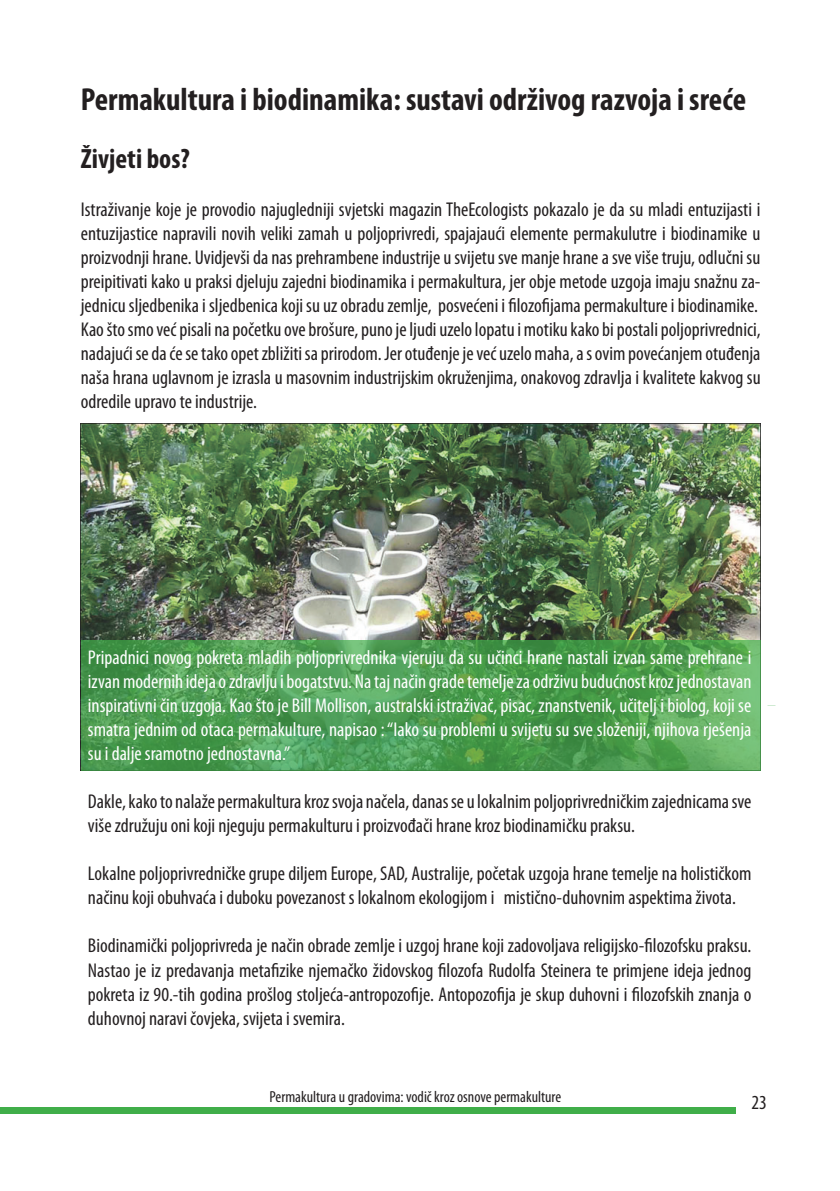
<style>
.page{position:relative;width:840px;height:1191px;background:#fff}
.page>*{position:absolute;margin:0;border:0;box-sizing:border-box;transform-origin:0 0}
.t1{font:700 condensed 32px "Myriad Pro";color:#231f20}
.t2{font:700 condensed 28px "Myriad Pro";color:#231f20}
.t3{font:condensed 20px/24px "Myriad Pro";color:#231f20}
.t4{font:condensed 20px/24px "Myriad Pro";color:#fff;text-align:justify}
.t5{font:condensed 16px "Myriad Pro";color:#231f20}
</style>
<div class="page">
<div style="left:0;top:1107px;width:735px;height:6px;background:#40ae49"></div>
<img style="left:81px;top:424px;width:679px;height:217px">
<svg style="left:81px;top:641px;width:679px;height:130px;background:#4f9f54"></svg>
<h1 class="t1" style="left:81px;top:79px;width:666px">Permakultura i biodinamika: sustavi održivog razvoja i sreće</h1>
<h2 class="t2" style="left:81px;top:141px;width:110px">Živjeti bos?</h2>
<p class="t3" style="left:81px;top:197px;width:681px">Istraživanje koje je provodio najugledniji svjetski magazin TheEcologists pokazalo je da su mladi entuzijasti i entuzijastice napravili novih veliki zamah u poljoprivredi, spajajaući elemente permakulutre i biodinamike u proizvodnji hrane. Uvidjevši da nas prehrambene industrije u svijetu sve manje hrane a sve više truju, odlučni su preipitivati kako u praksi djeluju zajedni biodinamika i permakultura, jer obje metode uzgoja imaju snažnu za&shy;jednicu sljedbenika i sljedbenica koji su uz obradu zemlje, posvećeni i filozofijama permakulture i biodinamike.<br>Kao što smo već pisali na početku ove brošure, puno je ljudi uzelo lopatu i motiku kako bi postali poljoprivrednici, nadajući se da će se tako opet zbližiti sa prirodom. Jer otuđenje je već uzelo maha, a s ovim povećanjem otuđenja naša hrana uglavnom je izrasla u masovnim industrijskim okruženjima, onakovog zdravlja i kvalitete kakvog su odredile upravo te industrije.</p>
<p class="t4" style="left:88px;top:645px;width:664px">Pripadnici novog pokreta mladih poljoprivrednika vjeruju da su učinci hrane nastali izvan same prehrane i izvan modernih ideja o zdravlju i bogatstvu. Na taj način grade temelje za održivu budućnost kroz jednostavan inspirativni čin uzgoja. Kao što je Bill Mollison, australski istraživač, pisac, znanstvenik, učitelj i biolog, koji se smatra jednim od otaca permakulture, napisao : “Iako su problemi u svijetu su sve složeniji, njihova rješenja su i dalje sramotno jednostavna.”</p>
<p class="t3" style="left:88px;top:789px;width:664px">Dakle, kako to nalaže permakultura kroz svoja načela, danas se u lokalnim poljoprivredničkim zajednicama sve više združuju oni koji njeguju permakulturu i proizvođači hrane kroz biodinamičku praksu.</p>
<p class="t3" style="left:88px;top:861px;width:664px">Lokalne poljoprivredničke grupe diljem Europe, SAD, Australije, početak uzgoja hrane temelje na holističkom načinu koji obuhvaća i duboku povezanost s lokalnom ekologijom i mistično-duhovnim aspektima života.</p>
<p class="t3" style="left:88px;top:933px;width:664px;text-align:justify">Biodinamički poljoprivreda je način obrade zemlje i uzgoj hrane koji zadovoljava religijsko-filozofsku praksu.<br>Nastao je iz predavanja metafizike njemačko židovskog filozofa Rudolfa Steinera te primjene ideja jednog pokreta iz 90.-tih godina prošlog stoljeća-antropozofije. Antopozofija je skup duhovni i filozofskih znanja o duhovnoj naravi čovjeka, svijeta i svemira.</p>
<p class="t5" style="left:269px;top:1087px;width:293px">Permakultura u gradovima: vodič kroz osnove permakulture</p>
<p class="t3" style="left:751px;top:1089px;width:17px">23</p>
</div>
